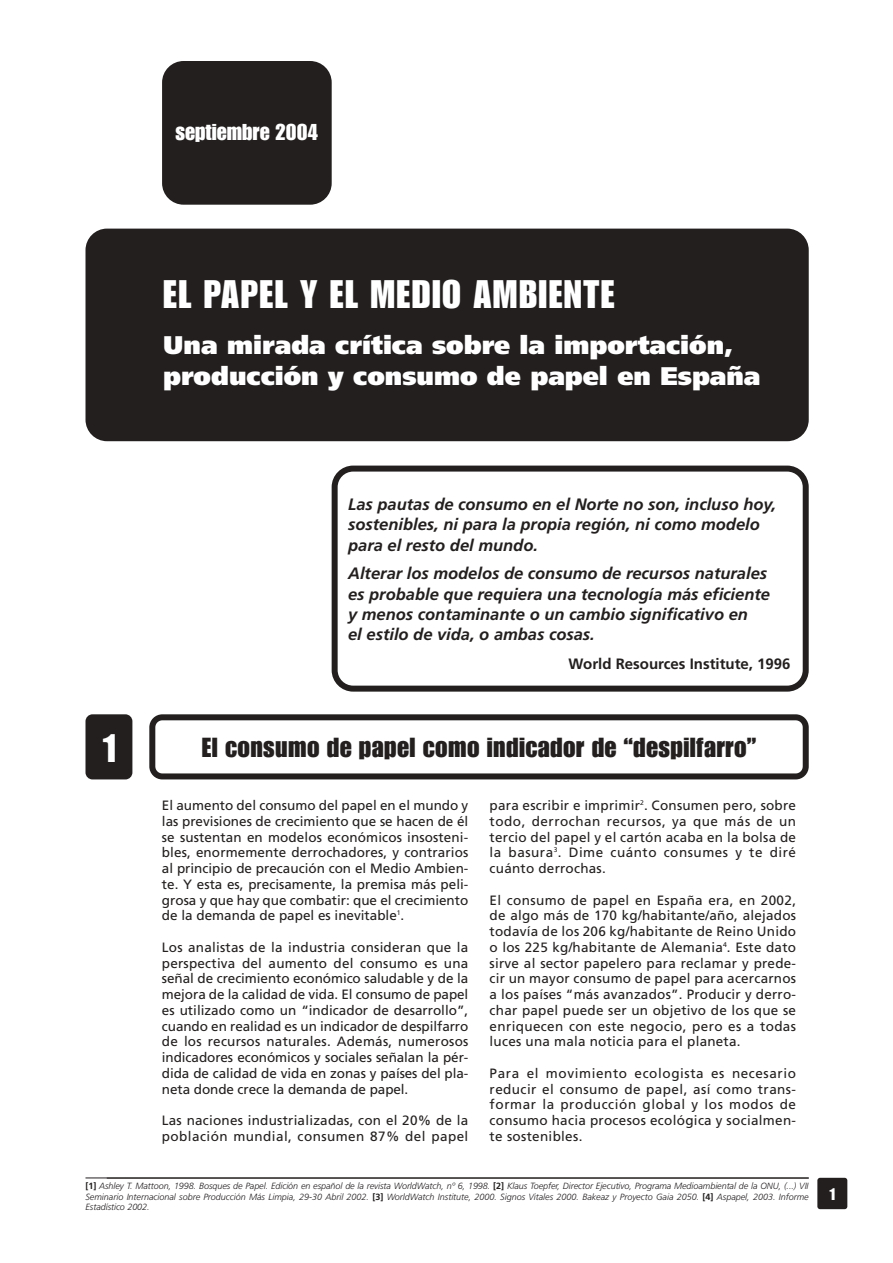
<style>
.page{position:relative;width:893px;height:1263px;background:#fff}
.page>*{position:absolute;margin:0;border:0;box-sizing:border-box;transform-origin:0 0}
.t1{font:39px "Impact";letter-spacing:.04em;color:#fff}
.t2{font:27px "Impact";letter-spacing:.015em;color:#231f1f}
.t3{font:900 25.5px/30.6px "Frutiger";color:#fff}
.t4{font:22.5px "Impact";color:#fff}
.t5{font:italic 700 16.5px/20.2px "Frutiger";color:#231f1f}
.t6{font:16.5px "Impact";color:#fff}
.t7{font:700 15px "Frutiger";color:#231f1f}
.t8{font:13.5px/15.8px "Frutiger";letter-spacing:.015em;color:#231f1f;text-align:justify}
.t9{font:italic 300 9px/10.5px "Frutiger";color:#231f1f;text-align:justify}
.s1{font-weight:700;font-style:normal}
</style>
<div class="page">
<div style="left:817px;top:1178px;width:30px;height:31px;background:#231f1f;border-radius:3px"></div>
<svg style="left:331px;top:466px;width:477px;height:226px"></svg>
<svg style="left:149px;top:714px;width:659px;height:65px"></svg>
<div style="left:85px;top:714px;width:47px;height:65px;background:#231f1f;border-radius:7px"></div>
<hr style="left:85px;top:1178px;width:723px;height:1px;background:#231f1f">
<div style="left:162px;top:61px;width:170px;height:144px;background:#231f1f"></div>
<div style="left:85px;top:229px;width:723px;height:212px;background:#231f1f"></div>
<h3 class="t4" style="left:175px;top:124px;width:144px">septiembre 2004</h3>
<h1 class="t1" style="left:163px;top:280px;width:453px">EL PAPEL Y EL MEDIO AMBIENTE</h1>
<h3 class="t3" style="left:163px;top:332px;width:598px">Una mirada crítica sobre la importación, producción y consumo de papel en España</h3>
<p class="t5" style="left:348px;top:496px;width:429px">Las pautas de consumo en el Norte no son, incluso hoy, sostenibles, ni para la propia región, ni como modelo para el resto del mundo.</p>
<p class="t5" style="left:348px;top:565px;width:423px">Alterar los modelos de consumo de recursos naturales es probable que requiera una tecnología más eficiente y menos contaminante o un cambio significativo en<br>el estilo de vida, o ambas cosas.</p>
<p class="t7" style="left:568px;top:658px;width:223px">World Resources Institute, 1996</p>
<h1 class="t1" style="left:102px;top:734px;width:16px">1</h1>
<h2 class="t2" style="left:202px;top:737px;width:555px">El consumo de papel como indicador de “despilfarro”</h2>
<p class="t8" style="left:162px;top:798px;width:308px">El aumento del consumo del papel en el mundo y las previsiones de crecimiento que se hacen de él se sustentan en modelos económicos insosteni&shy;bles, enormemente derrochadores, y contrarios al principio de precaución con el Medio Ambien&shy;te. Y esta es, precisamente, la premisa más peli&shy;grosa y que hay que combatir: que el crecimiento de la demanda de papel es inevitable<sup>1</sup>.</p>
<p class="t8" style="left:162px;top:940px;width:308px">Los analistas de la industria consideran que la perspectiva del aumento del consumo es una señal de crecimiento económico saludable y de la mejora de la calidad de vida. El consumo de papel es utilizado como un “indicador de desarrollo”, cuando en realidad es un indicador de despilfarro de los recursos naturales. Además, numerosos indicadores económicos y sociales señalan la pér&shy;dida de calidad de vida en zonas y países del pla&shy;neta donde crece la demanda de papel.</p>
<p class="t8" style="left:162px;top:1113px;width:308px">Las naciones industrializadas, con el 20% de la población mundial, consumen 87% del papel</p>
<p class="t8" style="left:489px;top:798px;width:308px">para escribir e imprimir<sup>2</sup>. Consumen pero, sobre todo, derrochan recursos, ya que más de un tercio del papel y el cartón acaba en la bolsa de la basura<sup>3</sup>. Dime cuánto consumes y te diré cuánto derrochas.</p>
<p class="t8" style="left:489px;top:893px;width:308px">El consumo de papel en España era, en 2002, de algo más de 170 kg/habitante/año, alejados todavía de los 206 kg/habitante de Reino Unido o los 225 kg/habitante de Alemania<sup>4</sup>. Este dato sirve al sector papelero para reclamar y prede&shy;cir un mayor consumo de papel para acercarnos a los países “más avanzados”. Producir y derro&shy;char papel puede ser un objetivo de los que se enriquecen con este negocio, pero es a todas luces una mala noticia para el planeta.</p>
<p class="t8" style="left:489px;top:1066px;width:308px">Para el movimiento ecologista es necesario reducir el consumo de papel, así como trans&shy;formar la producción global y los modos de consumo hacia procesos ecológica y socialmen&shy;te sostenibles.</p>
<p class="t9" style="left:85px;top:1182px;width:724px"><span class="s1">[1]</span> Ashley T. Mattoon, 1998. Bosques de Papel. Edición en español de la revista WorldWatch, nº 6, 1998. <span class="s1">[2]</span> Klaus Toepfer, Director Ejecutivo, Programa Medioambiental de la ONU, (...) VII Seminario Internacional sobre Producción Más Limpia, 29-30 Abril 2002. <span class="s1">[3]</span> WorldWatch Institute, 2000. Signos Vitales 2000. Bakeaz y Proyecto Gaia 2050. <span class="s1">[4]</span> Aspapel, 2003. Informe Estadístico 2002.</p>
<p class="t6" style="left:829px;top:1188px;width:8px">1</p>
</div>
